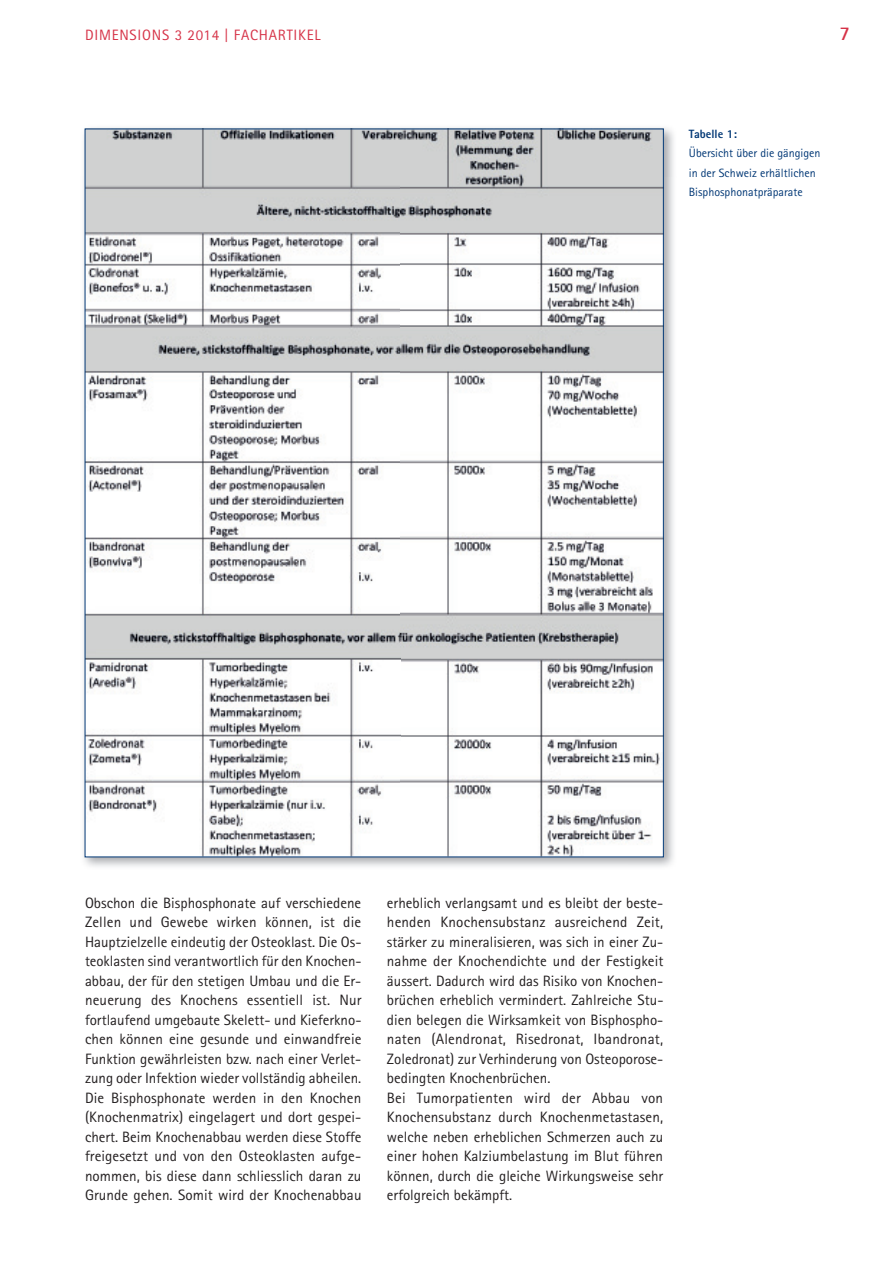
<style>
.page{position:relative;width:893px;height:1263px;background:#fff}
.page>*{position:absolute;margin:0;border:0;box-sizing:border-box;transform-origin:0 0}
.t1{font:700 19.5px "Rotis Sans Serif";color:#d63247}
.t2{font:15px/19.5px "Rotis Sans Serif";color:#231f20;text-align:justify}
.t3{font:15px "Rotis Sans Serif";letter-spacing:.05em;color:#d63247}
.t4{font:12px/19.5px "Rotis Sans Serif";color:#013775}
.t5{font:800 12px "Rotis Sans Serif";color:#013775}
</style>
<div class="page">
<img style="left:83px;top:127px;width:591px;height:50px">
<img style="left:83px;top:177px;width:46px;height:690px">
<img style="left:627px;top:177px;width:47px;height:690px">
<img style="left:129px;top:857px;width:498px;height:10px">
<img style="left:87px;top:131px;width:575px;height:724px">
<p class="t3" style="left:85px;top:26px;width:237px">Dimensions 3 2014 | fachartikel</p>
<h1 class="t1" style="left:840px;top:21px;width:12px">7</h1>
<p class="t5" style="left:689px;top:126px;width:50px">tabelle 1:</p>
<p class="t4" style="left:689px;top:144px;width:133px">Übersicht über die gängigen in der schweiz erhältlichen<br>Bisphosphonatpräparate</p>
<p class="t2" style="left:85px;top:893px;width:278px">obschon die Bisphosphonate auf verschiedene Zellen und Gewebe wirken können, ist die hauptzielzelle eindeutig der osteoklast. Die os&shy;teoklasten sind verantwortlich für den knochen&shy;abbau, der für den stetigen Umbau und die er&shy;neuerung des knochens essentiell ist. nur fortlaufend umgebaute skelett- und kieferkno&shy;chen können eine gesunde und einwandfreie funktion gewährleisten bzw. nach einer Verlet&shy;zung oder infektion wieder vollständig abheilen.<br>Die Bisphosphonate werden in den knochen (knochenmatrix) eingelagert und dort gespei&shy;chert. Beim knochenabbau werden diese stoffe freigesetzt und von den osteoklasten aufge&shy;nommen, bis diese dann schliesslich daran zu Grunde gehen. somit wird der knochenabbau</p>
<p class="t2" style="left:387px;top:893px;width:278px;text-align:left">erheblich verlangsamt und es bleibt der beste&shy;henden knochensubstanz ausreichend Zeit, stärker zu mineralisieren, was sich in einer Zu&shy;nahme der knochendichte und der festigkeit äussert. Dadurch wird das risiko von knochen&shy;brüchen erheblich vermindert. Zahlreiche stu&shy;dien belegen die Wirksamkeit von Bisphospho&shy;naten (alendronat, risedronat, ibandronat, Zoledronat) zur Verhinderung von osteoporose&shy;bedingten knochenbrüchen.<br>Bei tumorpatienten wird der abbau von knochensubstanz durch knochenmetastasen, welche neben erheblichen schmerzen auch zu einer hohen kalziumbelastung im Blut führen können, durch die gleiche Wirkungsweise sehr erfolgreich bekämpft.</p>
</div>
